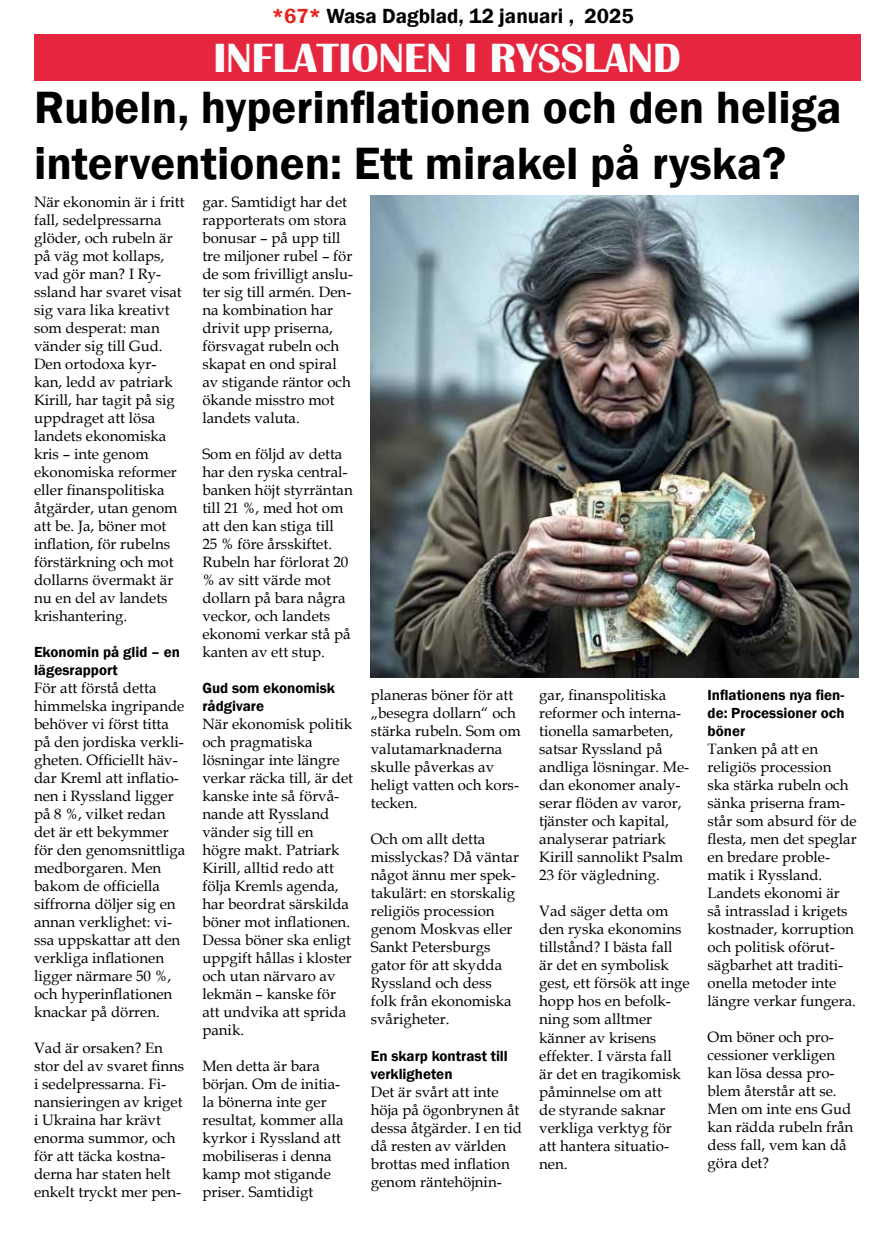
<style>
.page{position:relative;width:893px;height:1234px;background:#fff}
.page>*{position:absolute;margin:0;border:0;box-sizing:border-box;transform-origin:0 0}
.t1{font:600 46.5px/55.8px "Franklin Gothic";color:#000}
.t2{font:700 42px "Britannic";color:#fbfdfc}
.t3{font:600 21px "Franklin Gothic";color:#000}
.t4{font:15px/18px "Book Antiqua";color:#000}
.t5{font:600 15px/18px "Franklin Gothic";color:#000}
.s1{color:#e5231d}
</style>
<div class="page">
<div style="left:34px;top:34px;width:826px;height:47px;background:#e6263e"></div>
<img style="left:371px;top:196px;width:488px;height:481px">
<h3 class="t3" style="left:272px;top:3px;width:363px"><span class="s1">*67*</span> Wasa Dagblad, 12 januari , 2025</h3>
<h2 class="t2" style="left:214px;top:34px;width:469px">INFLATIONEN I RYSSLAND</h2>
<h1 class="t1" style="left:34px;top:80px;width:809px">Rubeln, hyperinflationen och den heliga interventionen: Ett mirakel på ryska?</h1>
<p class="t4" style="left:34px;top:192px;width:152px">När ekonomin är i fritt fall, sedelpressarna glöder, och rubeln är på väg mot kollaps, vad gör man? I Ry&shy;ssland har svaret visat sig vara lika kreativt som desperat: man vänder sig till Gud.<br>Den ortodoxa kyr&shy;kan, ledd av patriark<br>Kirill, har tagit på sig uppdraget att lösa landets ekonomiska kris – inte genom ekonomiska reformer eller finanspolitiska åtgärder, utan genom att be. Ja, böner mot inflation, för rubelns förstärkning och mot dollarns övermakt är nu en del av landets krishantering.</p>
<p class="t5" style="left:34px;top:643px;width:147px">Ekonomin på glid – en lägesrapport</p>
<p class="t4" style="left:34px;top:678px;width:153px">För att förstå detta himmelska ingripande behöver vi först titta på den jordiska verkli&shy;gheten. Officiellt häv&shy;dar Kreml att inflatio&shy;nen i Ryssland ligger på 8 %, vilket redan det är ett bekymmer för den genomsnittliga medborgaren. Men bakom de officiella siffrorna döljer sig en annan verklighet: vi&shy;ssa uppskattar att den verkliga inflationen ligger närmare 50 %, och hyperinflationen knackar på dörren.</p>
<p class="t4" style="left:34px;top:1038px;width:152px">Vad är orsaken? En stor del av svaret finns i sedelpressarna. Fi&shy;nansieringen av kriget i Ukraina har krävt enorma summor, och för att täcka kostna&shy;derna har staten helt enkelt tryckt mer pen-</p>
<p class="t4" style="left:202px;top:192px;width:152px">gar. Samtidigt har det rapporterats om stora bonusar – på upp till tre miljoner rubel – för de som frivilligt anslu&shy;ter sig till armén. Den&shy;na kombination har drivit upp priserna, försvagat rubeln och skapat en ond spiral av stigande räntor och ökande misstro mot landets valuta.</p>
<p class="t4" style="left:202px;top:444px;width:152px">Som en följd av detta har den ryska central&shy;banken höjt styrräntan till 21 %, med hot om att den kan stiga till<br>25 % före årsskiftet.<br>Rubeln har förlorat 20 % av sitt värde mot dollarn på bara några veckor, och landets ekonomi verkar stå på kanten av ett stup.</p>
<p class="t5" style="left:202px;top:679px;width:134px">Gud som ekonomisk rådgivare</p>
<p class="t4" style="left:202px;top:714px;width:152px">När ekonomisk politik och pragmatiska lösningar inte längre verkar räcka till, är det kanske inte så förvå&shy;nande att Ryssland vänder sig till en högre makt. Patriark<br>Kirill, alltid redo att följa Kremls agenda, har beordrat särskilda böner mot inflationen.<br>Dessa böner ska enligt uppgift hållas i kloster och utan närvaro av lekmän – kanske för att undvika att sprida panik.</p>
<p class="t4" style="left:202px;top:1056px;width:143px">Men detta är bara början. Om de initia&shy;la bönerna inte ger resultat, kommer alla kyrkor i Ryssland att mobiliseras i denna kamp mot stigande priser. Samtidigt</p>
<p class="t4" style="left:539px;top:685px;width:152px">gar, finanspolitiska reformer och interna&shy;tionella samarbeten, satsar Ryssland på andliga lösningar. Me&shy;dan ekonomer analy&shy;serar flöden av varor, tjänster och kapital, analyserar patriark<br>Kirill sannolikt Psalm<br>23 för vägledning.</p>
<p class="t4" style="left:539px;top:901px;width:152px">Vad säger detta om den ryska ekonomins tillstånd? I bästa fall är det en symbolisk gest, ett försök att inge hopp hos en befolk&shy;ning som alltmer känner av krisens effekter. I värsta fall<br>är det en tragikomisk påminnelse om att<br>de styrande saknar verkliga verktyg för att hantera situatio&shy;nen.</p>
<p class="t5" style="left:708px;top:685px;width:139px;text-align:justify">Inflationens nya fien&shy;de: Processioner och böner</p>
<p class="t4" style="left:708px;top:739px;width:151px">Tanken på att en religiös procession ska stärka rubeln och sänka priserna fram&shy;står som absurd för de flesta, men det speglar en bredare proble&shy;matik i Ryssland.<br>Landets ekonomi är så intrasslad i krigets kostnader, korruption och politisk oförut&shy;sägbarhet att traditi&shy;onella metoder inte längre verkar fungera.</p>
<p class="t4" style="left:708px;top:1027px;width:147px">Om böner och pro&shy;cessioner verkligen kan lösa dessa pro&shy;blem återstår att se.<br>Men om inte ens Gud kan rädda rubeln från dess fall, vem kan då göra det?</p>
<p class="t4" style="left:371px;top:685px;width:151px">planeras böner för att „besegra dollarn“ och stärka rubeln. Som om valutamarknaderna skulle påverkas av heligt vatten och kors&shy;tecken.</p>
<p class="t4" style="left:371px;top:829px;width:150px">Och om allt detta misslyckas? Då väntar något ännu mer spek&shy;takulärt: en storskalig religiös procession genom Moskvas eller<br>Sankt Petersburgs gator för att skydda<br>Ryssland och dess folk från ekonomiska svårigheter.</p>
<p class="t5" style="left:371px;top:1046px;width:139px">En skarp kontrast till verkligheten</p>
<p class="t4" style="left:371px;top:1081px;width:153px">Det är svårt att inte höja på ögonbrynen åt dessa åtgärder. I en tid då resten av världen brottas med inflation genom räntehöjnin-</p>
</div>
